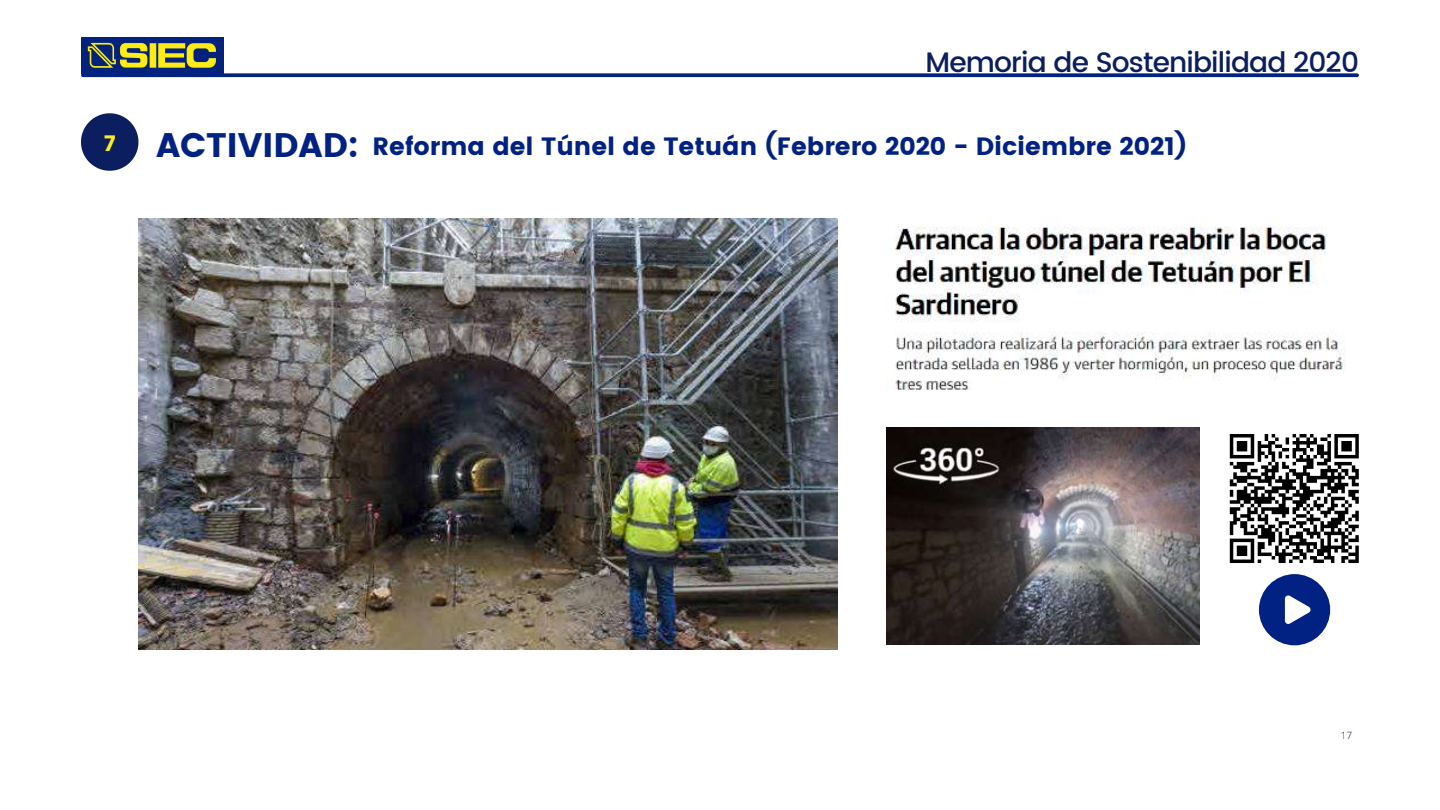
<style>
.page{position:relative;width:1440px;height:810px;background:#fff}
.page>*{position:absolute;margin:0;border:0;box-sizing:border-box;transform-origin:0 0}
.t1{font:500 28.1px "Poppins";letter-spacing:-.03em;color:#0b1e60}
.t2{font:25px "Poppins";color:#022283}
.t3{font:300 10px "Open Sans";color:#0b1e60}
.s1{font-size:34px}
</style>
<div class="page">
<img style="left:81px;top:38px;width:143px;height:36px">
<svg style="left:83px;top:73px;width:1274px;height:4px;background:#15338c"></svg>
<svg style="left:81px;top:113px;width:57px;height:58px"></svg>
<img style="left:887px;top:225px;width:459px;height:165px">
<img style="left:887px;top:427px;width:312px;height:218px">
<svg style="left:1230px;top:434px;width:129px;height:129px"></svg>
<svg style="left:1259px;top:574px;width:71px;height:71px"></svg>
<img style="left:139px;top:219px;width:699px;height:430px">
<p class="t1" style="left:926px;top:46px;width:435px">Memoria de Sostenibilidad 2020</p>
<p class="t2" style="left:104px;top:132px;width:1085px"><sup>7</sup> <span class="s1">ACTIVIDAD:</span> Reforma del Túnel de Tetuán (Febrero 2020 - Diciembre 2021)</p>
<p class="t3" style="left:1341px;top:728px;width:13px">17</p>
</div>
